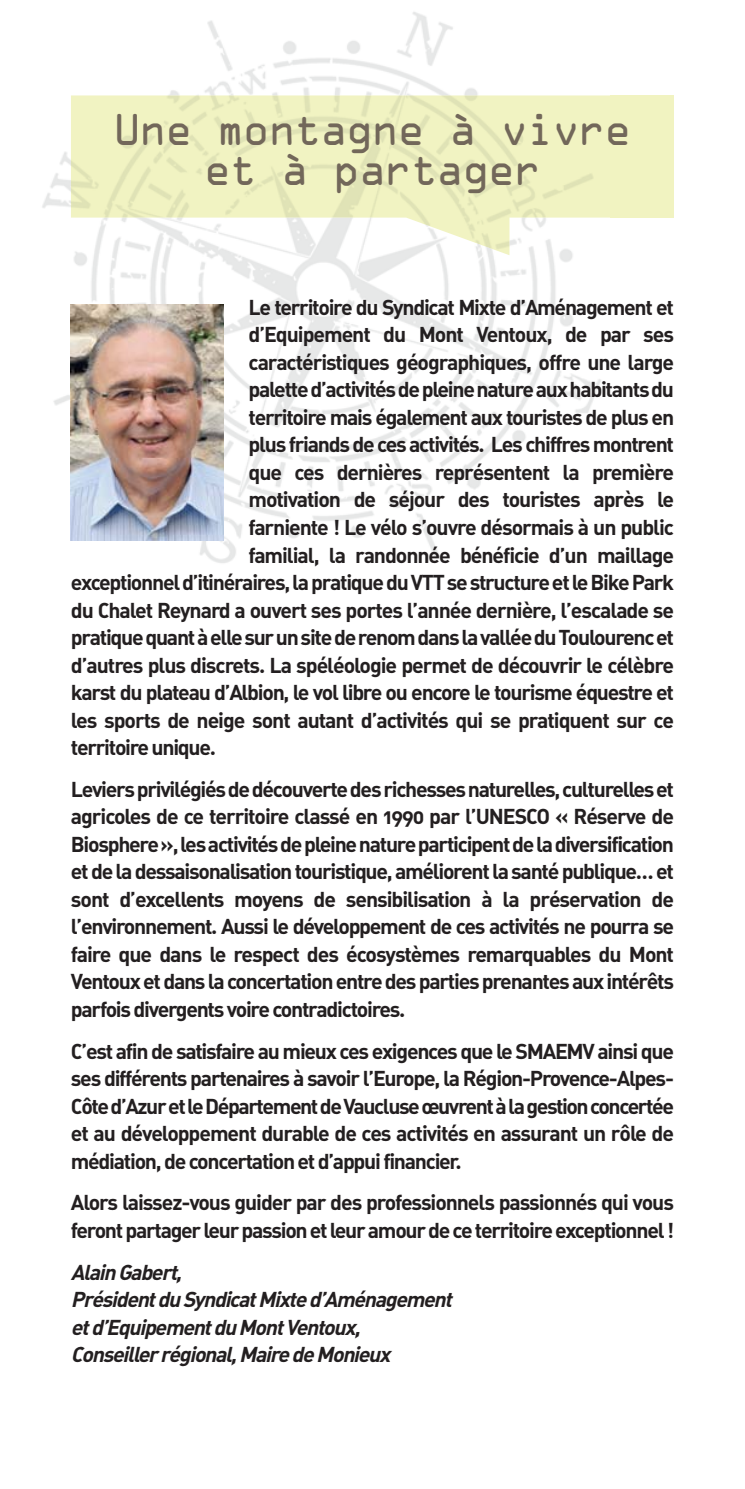
<style>
.page{position:relative;width:745px;height:1489px;background:#fff}
.page>*{position:absolute;margin:0;border:0;box-sizing:border-box;transform-origin:0 0}
.t1{font:40px/40px "OCRA Std";letter-spacing:-.075em;color:#72675a;text-align:center}
.t2{font:21.25px/27.5px "DIN Bold Alternate";letter-spacing:-.06em;color:#231f20;text-align:justify}
.t3{font:italic 21.25px/27.5px "DIN Bold Alternate";letter-spacing:-.06em;color:#231f20}
</style>
<div class="page">
<img style="left:42px;top:12px;width:559px;height:551px">
<div style="left:610px;top:95px;width:63px;height:122px;background:#f1f3c1"></div>
<img style="left:71px;top:95px;width:539px;height:160px">
<img style="left:71px;top:304px;width:152px;height:236px">
<h1 class="t1" style="left:113px;top:114px;width:521px">Une montagne à vivre et à partager</h1>
<p class="t2" style="left:248px;top:295px;width:427px">Le territoire du Syndicat Mixte d’Aménagement et</p>
<p class="t2" style="left:248px;top:323px;width:427px">d’Equipement du Mont Ventoux, de par ses</p>
<p class="t2" style="left:248px;top:350px;width:427px">caractéristiques géographiques, offre une large</p>
<p class="t2" style="left:248px;top:378px;width:427px">palette d’activités de pleine nature aux habitants du</p>
<p class="t2" style="left:248px;top:405px;width:427px">territoire mais également aux touristes de plus en</p>
<p class="t2" style="left:248px;top:433px;width:427px">plus friands de ces activités. Les chiffres montrent</p>
<p class="t2" style="left:248px;top:460px;width:427px">que ces dernières représentent la première</p>
<p class="t2" style="left:248px;top:488px;width:426px">motivation de séjour des touristes après le</p>
<p class="t2" style="left:248px;top:515px;width:427px">farniente ! Le vélo s’ouvre désormais à un public</p>
<p class="t2" style="left:248px;top:543px;width:427px">familial, la randonnée bénéficie d’un maillage</p>
<p class="t2" style="left:71px;top:570px;width:604px">exceptionnel d’itinéraires, la pratique du VTT se structure et le Bike Park</p>
<p class="t2" style="left:71px;top:598px;width:604px">du Chalet Reynard a ouvert ses portes l’année dernière, l’escalade se</p>
<p class="t2" style="left:71px;top:625px;width:604px">pratique quant à elle sur un site de renom dans la vallée du Toulourenc et</p>
<p class="t2" style="left:71px;top:653px;width:604px">d’autres plus discrets. La spéléologie permet de découvrir le célèbre</p>
<p class="t2" style="left:71px;top:680px;width:604px">karst du plateau d’Albion, le vol libre ou encore le tourisme équestre et</p>
<p class="t2" style="left:71px;top:708px;width:604px">les sports de neige sont autant d’activités qui se pratiquent sur ce</p>
<p class="t2" style="left:71px;top:735px;width:147px">territoire unique.</p>
<p class="t2" style="left:71px;top:777px;width:604px">Leviers privilégiés de découverte des richesses naturelles, culturelles et agricoles de ce territoire classé en 1990 par l’UNESCO « Réserve de Biosphere », les activités de pleine nature participent de la diversification et de la dessaisonalisation touristique, améliorent la santé publique… et sont d’excellents moyens de sensibilisation à la préservation de l’environnement. Aussi le développement de ces activités ne pourra se faire que dans le respect des écosystèmes remarquables du Mont Ventoux et dans la concertation entre des parties prenantes aux intérêts parfois divergents voire contradictoires.</p>
<p class="t2" style="left:71px;top:1039px;width:604px">C’est afin de satisfaire au mieux ces exigences que le SMAEMV ainsi que ses différents partenaires à savoir l’Europe, la Région-Provence-Alpes-Côte d’Azur et le Département de Vaucluse œuvrent à la gestion concertée et au développement durable de ces activités en assurant un rôle de médiation, de concertation et d’appui financier.</p>
<p class="t2" style="left:71px;top:1190px;width:604px">Alors laissez-vous guider par des professionnels passionnés qui vous feront partager leur passion et leur amour de ce territoire exceptionnel !</p>
<p class="t3" style="left:71px;top:1260px;width:386px">Alain Gabert,<br>Présidentdu SyndicatMixte d’Aménagement etd’Equipementdu MontVentoux,<br>Conseillerrégional,Maire de Monieux</p>
</div>
